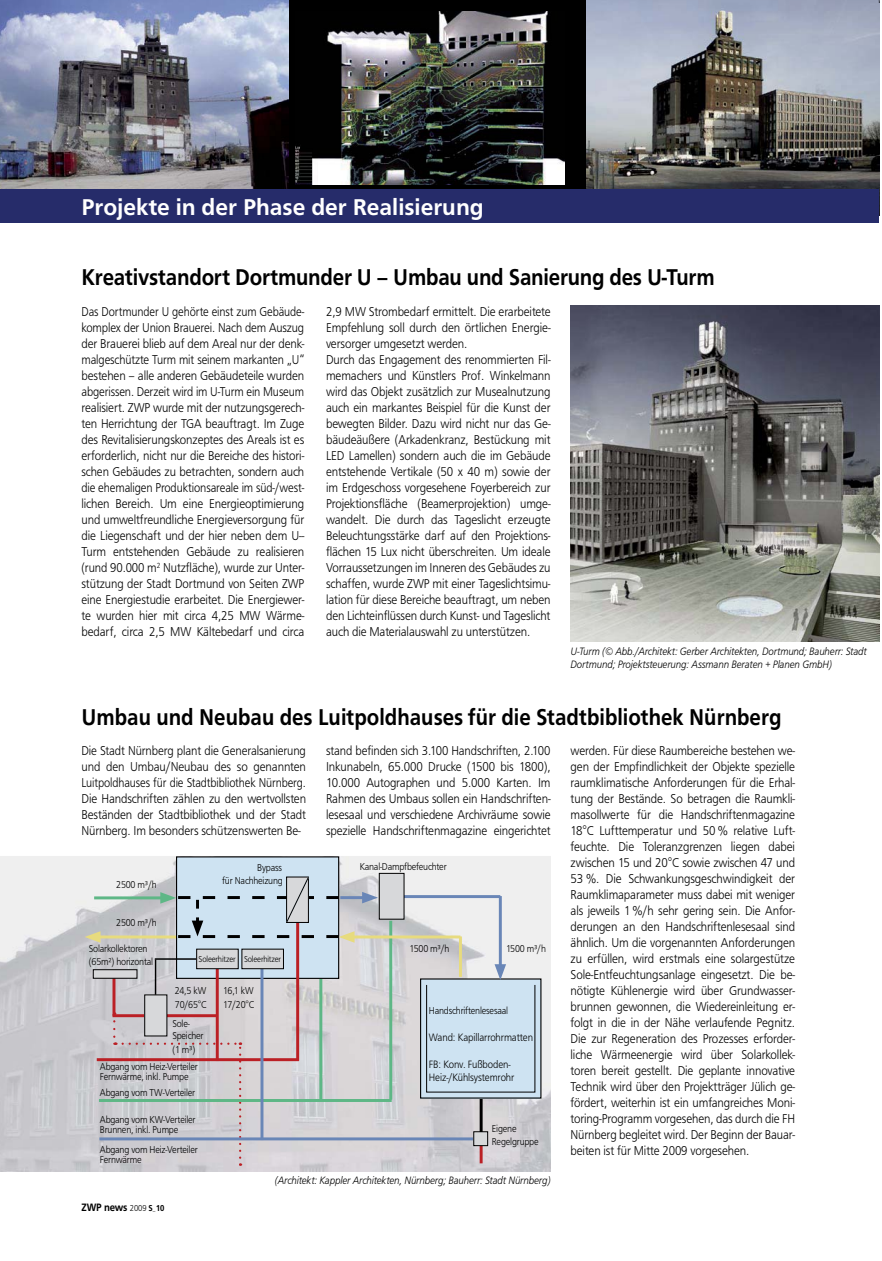
<style>
.page{position:relative;width:882px;height:1261px;background:#fff}
.page>*{position:absolute;margin:0;border:0;box-sizing:border-box;transform-origin:0 0}
.t1{font:500 23.7px "F015 T";color:#000;scale:.9 1}
.t2{font:500 23.7px "F015 T";color:#fff}
.t3{font:13.35px/16px "F015 T Ligh";letter-spacing:-.01em;color:#000;scale:.9 1}
.t4{font:13.35px/16px "F015 T Ligh";letter-spacing:-.01em;color:#000;text-align:justify;scale:.86 1}
.t5{font:13.35px/16px "F015 T Ligh";letter-spacing:-.01em;color:#000;text-align:justify;scale:.89 1}
.t6{font:11.1px/13.4px "F015 T Ligh Ital";letter-spacing:-.01em;color:#000;scale:.9 1}
.t7{font:11.1px/13.4px "F015 T Ligh";letter-spacing:-.01em;color:#000;scale:.9 1}
.t8{font:500 11.1px "F015 T";letter-spacing:-.01em;color:#000;scale:.9 1}
.t9{font:10.35px/13.4px "F015 T Ligh";letter-spacing:-.02em;color:#000;scale:.9 1}
.t10{font:8.85px "F015 T Ligh";letter-spacing:-.02em;color:#000;scale:.9 1}
.s1{font-family:"F015 T Ligh";font-weight:400;font-size:8.85px}
.s2{font-size:8.85px}
.s3{font-family:"F015 T Ligh";font-weight:400;font-size:5.85px}
</style>
<div class="page">
<div style="left:270px;top:0;width:319px;height:194px;background:#000"></div>
<img style="left:295px;top:11px;width:269px;height:174px">
<img style="left:586px;top:0;width:293px;height:189px">
<img style="left:0;top:0;width:288px;height:189px">
<img style="left:570px;top:306px;width:309px;height:335px">
<div style="left:0;top:189px;width:879px;height:33px;background:#262c6a"></div>
<img style="left:0;top:856px;width:550px;height:314px">
<svg style="left:113px;top:1012px;width:128px;height:153px;background:#cccace"></svg>
<hr style="left:319px;top:972px;width:3px;height:127px;background:#5eb786">
<hr style="left:389px;top:920px;width:3px;height:179px;background:#5eb786">
<hr style="left:479px;top:1096px;width:3px;height:36px;background:#000">
<hr style="left:95px;top:935px;width:82px;height:3px;background:#e7db7e">
<svg style="left:85px;top:931px;width:15px;height:11px"></svg>
<div style="left:176px;top:856px;width:162px;height:122px;background:#cee3f2"></div>
<div style="left:420px;top:978px;width:121px;height:119px;background:#cee3f2"></div>
<hr style="left:94px;top:896px;width:72px;height:3px;background:#5eb786">
<hr style="left:99px;top:1098px;width:292px;height:3px;background:#5eb786">
<hr style="left:340px;top:896px;width:27px;height:3px;background:#6986b7">
<svg style="left:362px;top:891px;width:16px;height:12px"></svg>
<hr style="left:397px;top:895px;width:103px;height:3px;background:#6986b7">
<hr style="left:498px;top:896px;width:3px;height:73px;background:#6986b7">
<svg style="left:494px;top:964px;width:12px;height:16px"></svg>
<hr style="left:349px;top:935px;width:111px;height:3px;background:#e7db7e">
<hr style="left:459px;top:936px;width:3px;height:40px;background:#e7db7e">
<hr style="left:112px;top:978px;width:3px;height:37px;background:#bb2025">
<hr style="left:112px;top:1014px;width:105px;height:3px;background:#bb2025">
<hr style="left:296px;top:921px;width:3px;height:139px;background:#bb2025">
<hr style="left:216px;top:967px;width:3px;height:93px;background:#bb2025">
<hr style="left:479px;top:1141px;width:3px;height:22px;background:#bb2025">
<hr style="left:97px;top:1058px;width:202px;height:3px;background:#bb2025">
<div style="left:473px;top:1131px;width:14px;height:14px;background:#d7d8da"></div>
<div style="left:473px;top:1131px;width:14px;height:14px;border:1px solid #000"></div>
<div style="left:379px;top:873px;width:25px;height:46px;background:#d7d8da"></div>
<div style="left:379px;top:873px;width:25px;height:46px;border:1px solid #000"></div>
<div style="left:93px;top:969px;width:44px;height:9px;background:#d7d8da"></div>
<div style="left:93px;top:969px;width:44px;height:9px;border:1px solid #000"></div>
<div style="left:145px;top:994px;width:22px;height:41px;background:#d7d8da"></div>
<div style="left:144px;top:994px;width:23px;height:42px;border:1px solid #000"></div>
<svg style="left:160px;top:876px;width:194px;height:66px"></svg>
<hr style="left:99px;top:1137px;width:374px;height:3px;background:#6986b7">
<hr style="left:260px;top:951px;width:3px;height:188px;background:#6986b7">
<div style="left:242px;top:949px;width:41px;height:19px;background:#d7d8da"></div>
<hr style="left:155px;top:959px;width:1px;height:35px;background:#000">
<hr style="left:155px;top:958px;width:42px;height:1px;background:#000">
<div style="left:197px;top:949px;width:41px;height:19px;background:#d7d8da"></div>
<h1 class="t2" style="left:81px;top:198px;width:403px">Projekte in der Phase der Realisierung</h1>
<h1 class="t1" style="left:81px;top:268px;width:704px">Kreativstandort Dortmunder U – Umbau und Sanierung des U-Turm</h1>
<p class="t4" style="left:81px;top:305px;width:261px">Das Dortmunder U gehörte einst zum Gebäude&shy;komplex der Union Brauerei. Nach dem Auszug der Brauerei blieb auf dem Areal nur der denk&shy;malgeschützte Turm mit seinem markanten „U“ bestehen – alle anderen Gebäudeteile wurden abgerissen. Derzeit wird im U-Turm ein Museum realisiert. ZWP wurde mit der nutzungsgerech&shy;ten Herrichtung der TGA beauftragt. Im Zuge des Revitalisierungskonzeptes des Areals ist es erforderlich, nicht nur die Bereiche des histori&shy;schen Gebäudes zu betrachten, sondern auch die ehemaligen Produktionsareale im süd-/west&shy;lichen Bereich. Um eine Energieoptimierung und umweltfreundliche Energieversorgung für die Liegenschaft und der hier neben dem U-- Turm entstehenden Gebäude zu realisieren (rund 90.000 m<sup>2</sup> Nutzfläche), wurde zur Unter&shy;stützung der Stadt Dortmund von Seiten ZWP eine Energiestudie erarbeitet. Die Energiewer&shy;te wurden hier mit circa 4,25 MW Wärme&shy;bedarf, circa 2,5 MW Kältebedarf und circa</p>
<p class="t3" style="left:326px;top:305px;width:251px">2,9 MW Strombedarf ermittelt. Die erarbeitete Empfehlung soll durch den örtlichen Energie&shy;versorger umgesetzt werden.<br>Durch das Engagement des renommierten Fil&shy;memachers und Künstlers Prof. Winkelmann wird das Objekt zusätzlich zur Musealnutzung auch ein markantes Beispiel für die Kunst der bewegten Bilder. Dazu wird nicht nur das Ge&shy;bäudeäußere (Arkadenkranz, Bestückung mit LED Lamellen) sondern auch die im Gebäude entstehende Vertikale (50 x 40 m) sowie der im Erdgeschoss vorgesehene Foyerbereich zur Projektionsfläche (Beamerprojektion) umge&shy;wandelt. Die durch das Tageslicht erzeugte Beleuchtungsstärke darf auf den Projektions&shy;flächen 15 Lux nicht überschreiten. Um ideale Vorraussetzungen im Inneren des Gebäudes zu schaffen, wurde ZWP mit einer Tageslichtsimu&shy;lation für diese Bereiche beauftragt, um neben den Lichteinflüssen durch Kunst- und Tageslicht auch die Materialauswahl zu unterstützen.</p>
<p class="t6" style="left:570px;top:645px;width:330px">U-Turm (© Abb./Architekt: Gerber Architekten, Dortmund; Bauherr: Stadt<br>Dortmund; Projektsteuerung: Assmann Beraten + Planen GmbH)</p>
<h1 class="t1" style="left:81px;top:707px;width:779px">Umbau und Neubau des Luitpoldhauses für die Stadtbibliothek Nürnberg</h1>
<p class="t5" style="left:81px;top:744px;width:254px">Die Stadt Nürnberg plant die Generalsanierung und den Umbau/Neubau des so genannten Luitpoldhauses für die Stadtbibliothek Nürnberg.<br>Die Handschriften zählen zu den wertvollsten Beständen der Stadtbibliothek und der Stadt Nürnberg. Im besonders schützenswerten Be-</p>
<p class="t5" style="left:326px;top:744px;width:254px">stand befinden sich 3.100 Handschriften, 2.100<br>Inkunabeln, 65.000 Drucke (1500 bis 1800), 10.000 Autographen und 5.000 Karten. Im Rahmen des Umbaus sollen ein Handschriften&shy;lesesaal und verschiedene Archivräume sowie spezielle Handschriftenmagazine eingerichtet</p>
<p class="t3" style="left:570px;top:743px;width:251px;text-align:justify">werden. Für diese Raumbereiche bestehen we&shy;gen der Empfindlichkeit der Objekte spezielle raumklimatische Anforderungen für die Erhal&shy;tung der Bestände. So betragen die Raumkli&shy;masollwerte für die Handschriftenmagazine 18°C Lufttemperatur und 50 % relative Luft&shy;feuchte. Die Toleranzgrenzen liegen dabei zwischen 15 und 20°C sowie zwischen 47 und 53 %. Die Schwankungsgeschwindigkeit der Raumklimaparameter muss dabei mit weniger als jeweils 1 %/h sehr gering sein. Die Anfor&shy;derungen an den Handschriftenlesesaal sind ähnlich. Um die vorgenannten Anforderungen zu erfüllen, wird erstmals eine solargestütze Sole-Entfeuchtungsanlage eingesetzt. Die be&shy;nötigte Kühlenergie wird über Grundwasser&shy;brunnen gewonnen, die Wiedereinleitung er&shy;folgt in die in der Nähe verlaufende Pegnitz.<br>Die zur Regeneration des Prozesses erforder&shy;liche Wärmeenergie wird über Solarkollek&shy;toren bereit gestellt. Die geplante innovative Technik wird über den Projektträger Jülich ge&shy;fördert, weiterhin ist ein umfangreiches Moni&shy;toring-Programm vorgesehen, das durch die FH Nürnberg begleitet wird. Der Beginn der Bauar&shy;beiten ist für Mitte 2009 vorgesehen.</p>
<p class="t9" style="left:359px;top:860px;width:98px">Kanal-Dampfbefeuchter</p>
<p class="t9" style="left:222px;top:861px;width:69px;text-align:right">Bypass<br>für Nachheizung</p>
<p class="t9" style="left:116px;top:878px;width:46px">2500 m³/h</p>
<p class="t9" style="left:116px;top:916px;width:46px">2500 m³/h</p>
<p class="t9" style="left:409px;top:942px;width:46px">1500 m³/h</p>
<p class="t9" style="left:506px;top:942px;width:46px">1500 m³/h</p>
<p class="t9" style="left:89px;top:942px;width:73px">Solarkollektoren (65m²) horizontal</p>
<p class="t10" style="left:198px;top:955px;width:93px">Soleerhitzer Soleerhitzer</p>
<p class="t9" style="left:175px;top:984px;width:37px">24,5 kW<br>70/65°C</p>
<p class="t9" style="left:223px;top:984px;width:36px">16,1 kW<br>17/20°C</p>
<p class="t9" style="left:429px;top:1004px;width:89px">Handschriftenlesesaal</p>
<p class="t7" style="left:429px;top:1031px;width:117px">Wand: Kapillarrohrmatten</p>
<p class="t7" style="left:429px;top:1057px;width:96px">FB: Konv. Fußboden-<br>Heiz-/Kühlsystemrohr</p>
<p class="t9" style="left:172px;top:1017px;width:36px;line-height:12.9px">Sole-<br>Speicher (1 m³)</p>
<p class="t9" style="left:100px;top:1061px;width:110px;line-height:10.4px">Abgang vom Heiz-Verteiler<br>Fernwärme, inkl. Pumpe</p>
<p class="t9" style="left:100px;top:1086px;width:107px">Abgang vom TW-Verteiler</p>
<p class="t9" style="left:100px;top:1114px;width:108px;line-height:10.4px">Abgang vom KW-Verteiler<br>Brunnen, inkl. Pumpe</p>
<p class="t9" style="left:492px;top:1122px;width:53px">Eigene<br>Regelgruppe</p>
<p class="t9" style="left:100px;top:1144px;width:110px;line-height:10.4px">Abgang vom Heiz-Verteiler<br>Fernwärme</p>
<p class="t8" style="left:81px;top:1203px;width:94px">ZWP news <span class="s1">2009</span> <span class="s2">S</span><span class="s3">_</span><span class="s2">10</span></p>
<p class="t6" style="left:275px;top:1174px;width:308px">(Architekt: Kappler Architekten, Nürnberg; Bauherr: Stadt Nürnberg)</p>
</div>
